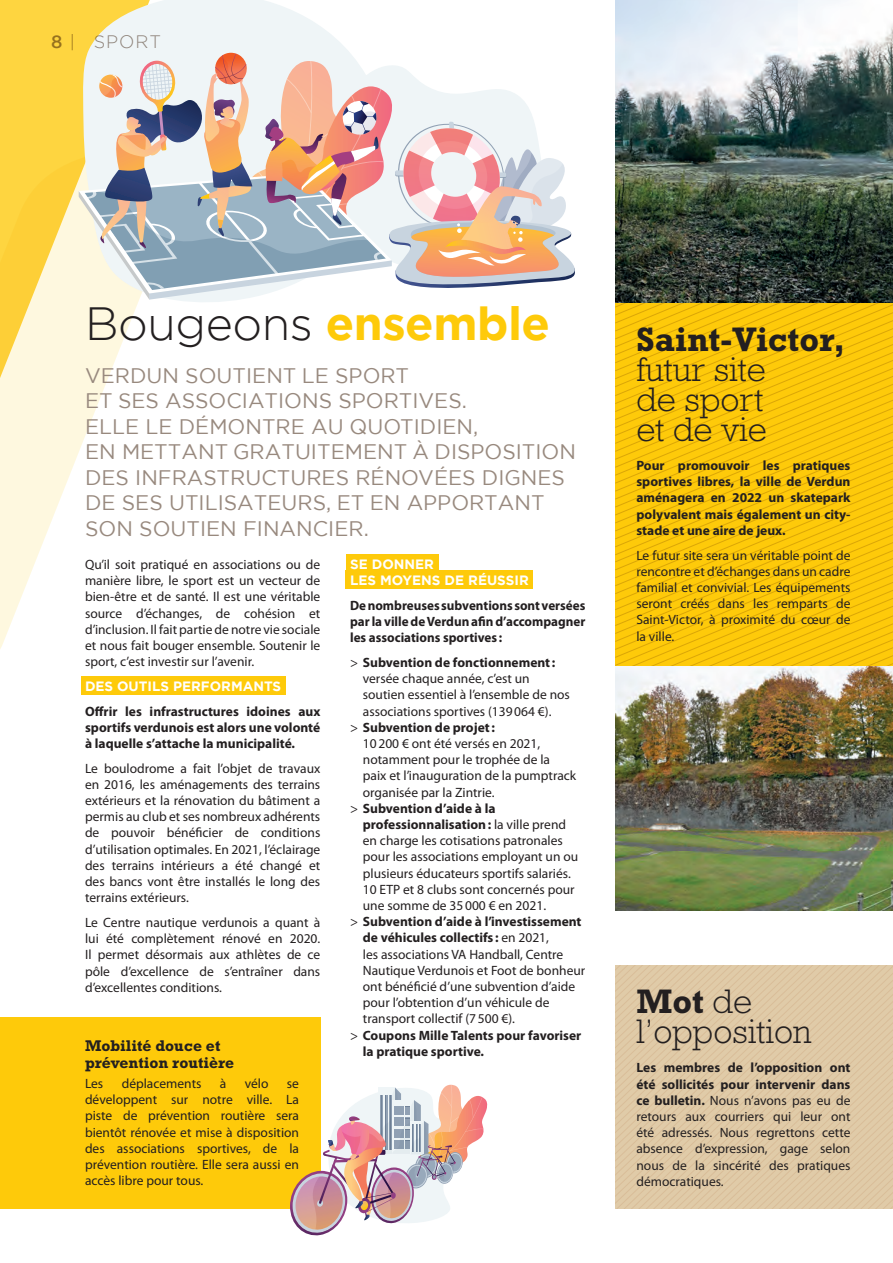
<style>
.page{position:relative;width:893px;height:1263px;background:#fff}
.page>*{position:absolute;margin:0;border:0;box-sizing:border-box;transform-origin:0 0}
.t1{font:300 46.5px "Gotham";letter-spacing:-.01em;color:#231f20}
.t2{font:300 34.5px/30px "Rockwell";color:#231f20}
.t3{font:700 34.5px "Rockwell";color:#231f20}
.t4{font:21px/25.5px "Gotham";color:#98897e}
.t5{font:300 18px "Gotham";letter-spacing:.06em;color:#98897e}
.t6{font:700 15.75px/16.5px "Rockwell";color:#231f20}
.t7{font:13.5px/16.2px "Myriad Pro";color:#231f20;text-align:justify}
.t8{font:700 13.5px/16.2px "Myriad Pro";color:#231f20;text-align:justify}
.t9{font:700 13.5px/16.2px "Gotham";color:#fff}
.s1{font-weight:500}
.s2{font-weight:700;color:#feca0a}
.s3{font-weight:400}
.s4{font-weight:700}
</style>
<div class="page">
<svg style="left:615px;top:965px;width:278px;height:5px"></svg>
<svg style="left:615px;top:970px;width:278px;height:239px;background:#dec8a4"></svg>
<svg style="left:0;top:0;width:230px;height:695px"></svg>
<svg style="left:0;top:147px;width:197px;height:548px"></svg>
<div style="left:81px;top:676px;width:204px;height:18px;background:#feca0a"></div>
<div style="left:346px;top:554px;width:92px;height:18px;background:#feca0a"></div>
<div style="left:346px;top:570px;width:187px;height:19px;background:#feca0a"></div>
<svg style="left:615px;top:303px;width:278px;height:364px;background:#f9c50a"></svg>
<img style="left:615px;top:0;width:278px;height:303px">
<img style="left:615px;top:667px;width:278px;height:243px">
<div style="left:0;top:1017px;width:320px;height:192px;background:#feca0a"></div>
<svg style="left:82px;top:0;width:268px;height:315px;fill:#eff5f7"></svg>
<svg style="left:79px;top:53px;width:496px;height:247px"></svg>
<svg style="left:290px;top:1081px;width:198px;height:155px"></svg>
<h3 class="t5" style="left:51px;top:31px;width:112px"><span class="s1">8</span> | SPORT</h3>
<h1 class="t1" style="left:85px;top:294px;width:466px">Bougeons <span class="s2">ensemble</span></h1>
<h3 class="t4" style="left:85px;top:362px;width:492px">VERDUN SOUTIENT LE SPORT<br>ET SES ASSOCIATIONS SPORTIVES.<br>ELLE LE DÉMONTRE AU QUOTIDIEN,<br>EN METTANT GRATUITEMENT À DISPOSITION<br>DES INFRASTRUCTURES RÉNOVÉES DIGNES<br>DE SES UTILISATEURS, ET EN APPORTANT<br>SON SOUTIEN FINANCIER.</h3>
<p class="t7" style="left:85px;top:556px;width:237px">Qu’il soit pratiqué en associations ou de manière libre, le sport est un vecteur de bien-être et de santé. Il est une véritable source d’échanges, de cohésion et d’inclusion. Il fait partie de notre vie sociale et nous fait bouger ensemble. Soutenir le sport, c’est investir sur l’avenir.</p>
<p class="t9" style="left:85px;top:678px;width:198px">DES OUTILS PERFORMANTS</p>
<p class="t8" style="left:85px;top:702px;width:237px">Offrir les infrastructures idoines aux sportifs verdunois est alors une volonté à laquelle s’attache la municipalité.</p>
<p class="t7" style="left:85px;top:760px;width:237px">Le boulodrome a fait l’objet de travaux en 2016, les aménagements des terrains extérieurs et la rénovation du bâtiment a permis au club et ses nombreux adhérents de pouvoir bénéficier de conditions d’utilisation optimales. En 2021, l’éclairage des terrains intérieurs a été changé et des bancs vont être installés le long des terrains extérieurs.</p>
<p class="t7" style="left:85px;top:914px;width:237px">Le Centre nautique verdunois a quant à lui été complètement rénové en 2020.<br>Il permet désormais aux athlètes de ce pôle d’excellence de s’entraîner dans d’excellentes conditions.</p>
<p class="t9" style="left:350px;top:556px;width:180px">SE DONNER<br>LES MOYENS DE RÉUSSIR</p>
<p class="t8" style="left:350px;top:597px;width:237px">De nombreuses subventions sont versées par la ville de Verdun afin d’accompagner les associations sportives :</p>
<p class="t8" style="left:350px;top:654px;width:207px"><span class="s3">&gt;</span> Subvention de fonctionnement:</p>
<p class="t7" style="left:363px;top:670px;width:168px">versée chaque année, c’est un</p>
<p class="t7" style="left:363px;top:686px;width:209px">soutien essentiel à l’ensemble de nos</p>
<p class="t7" style="left:363px;top:703px;width:190px">associations sportives (139064 €).</p>
<p class="t8" style="left:350px;top:719px;width:146px"><span class="s3">&gt;</span> Subvention de projet:</p>
<p class="t7" style="left:363px;top:735px;width:179px">10200 € ont été versés en 2021,</p>
<p class="t7" style="left:363px;top:751px;width:189px">notamment pour le trophée de la</p>
<p class="t7" style="left:363px;top:767px;width:215px">paix et l’inauguration de la pumptrack</p>
<p class="t7" style="left:363px;top:784px;width:133px">organisée par la Zintrie.</p>
<p class="t8" style="left:350px;top:800px;width:147px"><span class="s3">&gt;</span> Subvention d’aide à la</p>
<p class="t8" style="left:363px;top:816px;width:205px">professionnalisation: <span class="s3">la ville prend</span></p>
<p class="t7" style="left:363px;top:832px;width:201px">en charge les cotisations patronales</p>
<p class="t7" style="left:363px;top:848px;width:217px">pour les associations employant un ou</p>
<p class="t7" style="left:363px;top:865px;width:209px">plusieurs éducateurs sportifs salariés.</p>
<p class="t7" style="left:363px;top:881px;width:213px">10 ETP et 8 clubs sont concernés pour</p>
<p class="t7" style="left:363px;top:897px;width:185px">une somme de 35000 € en 2021.</p>
<p class="t8" style="left:350px;top:913px;width:233px"><span class="s3">&gt;</span> Subvention d’aide à l’investissement</p>
<p class="t8" style="left:363px;top:929px;width:188px">de véhicules collectifs : <span class="s3">en 2021,</span></p>
<p class="t7" style="left:363px;top:946px;width:202px">les associations VA Handball, Centre</p>
<p class="t7" style="left:363px;top:962px;width:224px">Nautique Verdunois et Foot de bonheur</p>
<p class="t7" style="left:363px;top:978px;width:214px">ont bénéficié d’une subvention d’aide</p>
<p class="t7" style="left:363px;top:994px;width:188px">pour l’obtention d’un véhicule de</p>
<p class="t7" style="left:363px;top:1010px;width:154px">transport collectif (7500 €).</p>
<p class="t8" style="left:350px;top:1026px;width:233px"><span class="s3">&gt;</span> Coupons Mille Talents pour favoriser</p>
<p class="t8" style="left:363px;top:1043px;width:123px">la pratique sportive.</p>
<p class="t6" style="left:85px;top:1037px;width:151px">Mobilité douce et prévention routière</p>
<p class="t7" style="left:85px;top:1075px;width:20px">Les</p>
<p class="t7" style="left:122px;top:1075px;width:81px">déplacements</p>
<p class="t7" style="left:220px;top:1075px;width:8px">à</p>
<p class="t7" style="left:245px;top:1075px;width:25px">vélo</p>
<p class="t7" style="left:85px;top:1075px;width:216px;text-indent:202px">se développent sur notre ville. La piste de prévention routière sera bientôt rénovée et mise à disposition des associations sportives, de la prévention routière. Elle sera aussi en accès libre pour tous.</p>
<h2 class="t3" style="left:636px;top:319px;width:211px">Saint-Victor,</h2>
<h2 class="t2" style="left:636px;top:354px;width:132px;text-align:justify">futur site de sport et de vie</h2>
<p class="t8" style="left:636px;top:457px;width:216px">Pour promouvoir les pratiques sportives libres, la ville de Verdun aménagera en 2022 un skatepark polyvalent mais également un city&shy;stade et une aire de jeux.</p>
<p class="t7" style="left:636px;top:547px;width:216px">Le futur site sera un véritable point de rencontre et d’échanges dans un cadre familial et convivial. Les équipements seront créés dans les remparts de Saint-Victor, à proximité du cœur de la ville.</p>
<h2 class="t2" style="left:636px;top:986px;width:177px"><span class="s4">Mot</span> de l’opposition</h2>
<p class="t7" style="left:636px;top:1059px;width:216px"><span class="s4">Les membres de l’opposition ont été sollicités pour intervenir dans ce bulletin.</span> Nous n’avons pas eu de retours aux courriers qui leur ont été adressés. Nous regrettons cette absence d’expression, gage selon nous de la sincérité des pratiques démocratiques.</p>
</div>
